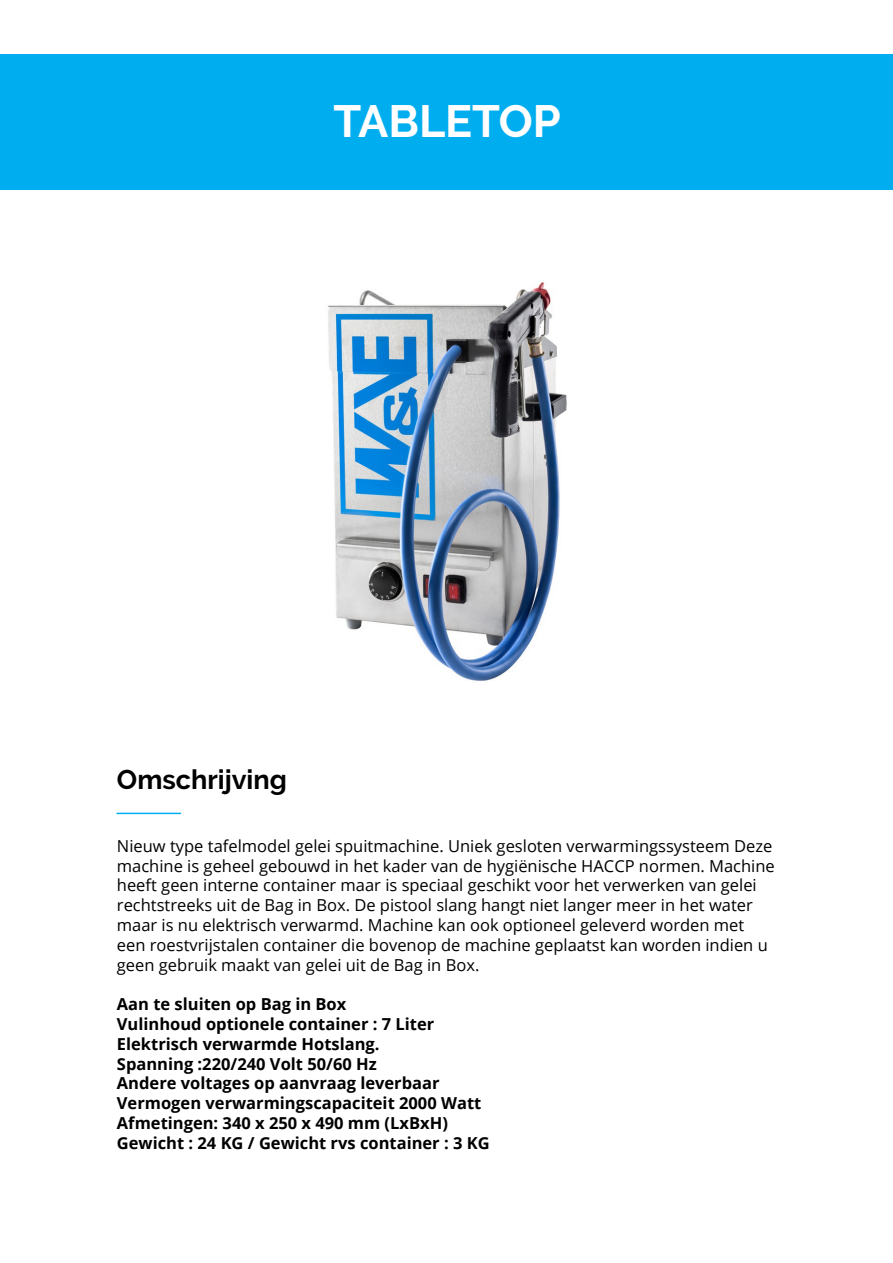
<style>
.page{position:relative;width:893px;height:1263px;background:#fff}
.page>*{position:absolute;margin:0;border:0;box-sizing:border-box;transform-origin:0 0}
.t1{font:700 45px "Raleway";color:#fff}
.t2{font:700 27px "Raleway";color:#000}
.t3{font:16.5px/19.8px "Open Sans";color:#000}
.t4{font:700 16.5px/19.8px "Open Sans";color:#000}
</style>
<div class="page">
<div style="left:0;top:54px;width:892px;height:135px;background:#00aeef"></div>
<hr style="left:117px;top:813px;width:64px;height:1px;background:#00aeef">
<img style="left:327px;top:282px;width:240px;height:399px">
<h1 class="t1" style="left:333px;top:94px;width:229px">TABLETOP</h1>
<h2 class="t2" style="left:117px;top:763px;width:172px">Omschrijving</h2>
<p class="t3" style="left:117px;top:835px;width:659px">Nieuw type tafelmodel gelei spuitmachine. Uniek gesloten verwarmingssysteem Deze machine is geheel gebouwd in het kader van de hygiënische HACCP normen. Machine heeft geen interne container maar is speciaal geschikt voor het verwerken van gelei rechtstreeks uit de Bag in Box. De pistool slang hangt niet langer meer in het water maar is nu elektrisch verwarmd. Machine kan ook optioneel geleverd worden met een roestvrijstalen container die bovenop de machine geplaatst kan worden indien u geen gebruik maakt van gelei uit de Bag in Box.</p>
<p class="t4" style="left:117px;top:994px;width:374px">Aan te sluiten op Bag in Box<br>Vulinhoud optionele container : 7 Liter Elektrisch verwarmde Hotslang.<br>Spanning :220/240 Volt 50/60 Hz<br>Andere voltages op aanvraag leverbaar Vermogen verwarmingscapaciteit 2000 Watt Afmetingen: 340 x 250 x 490 mm (LxBxH)<br>Gewicht : 24 KG / Gewicht rvs container : 3 KG</p>
</div>
